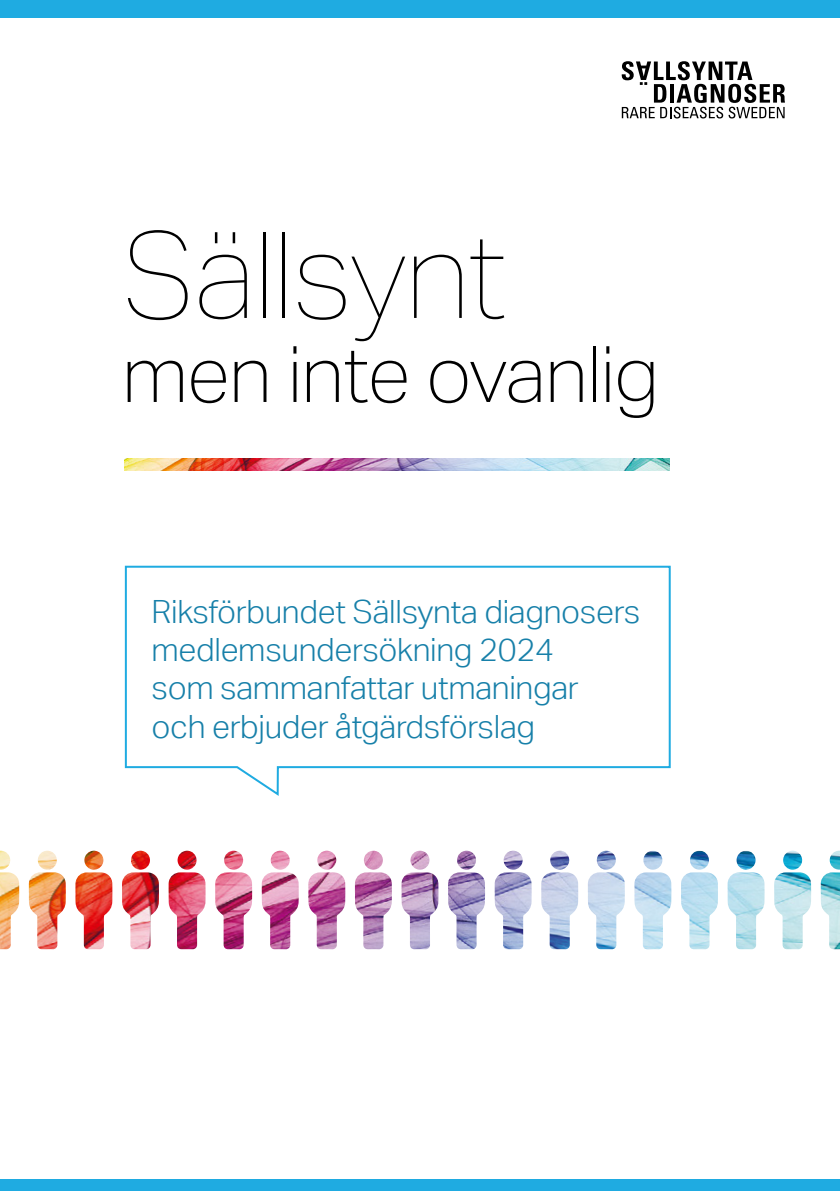
<style>
.page{position:relative;width:840px;height:1191px;background:#fff}
.page>*{position:absolute;margin:0;border:0;box-sizing:border-box;transform-origin:0 0}
.t1{font:100 120px "Aktiv Grotesk";letter-spacing:-.01em;color:#000}
.t2{font:100 78px "Aktiv Grotesk";letter-spacing:-.01em;color:#000}
.t3{font:300 32px/38.4px "Aktiv Grotesk";letter-spacing:-.01em;color:#1780a9}
</style>
<div class="page">
<img style="left:125px;top:459px;width:544px;height:11px">
<img style="left:0;top:850px;width:839px;height:99px">
<svg style="left:124px;top:565px;width:547px;height:231px"></svg>
<svg style="left:621px;top:61px;width:163px;height:57px"></svg>
<div style="left:0;top:0;width:839px;height:17px;background:#1fabe1"></div>
<div style="left:0;top:1179px;width:839px;height:12px;background:#1fabe1"></div>
<h1 class="t1" style="left:122px;top:209px;width:385px">Sällsynt</h1>
<h2 class="t2" style="left:122px;top:329px;width:538px">men inte ovanlig</h2>
<p class="t3" style="left:151px;top:592px;width:490px">Riksförbundet Sällsynta diagnosers medlemsundersökning 2024<br>som sammanfattar utmaningar och erbjuder åtgärdsförslag</p>
</div>
